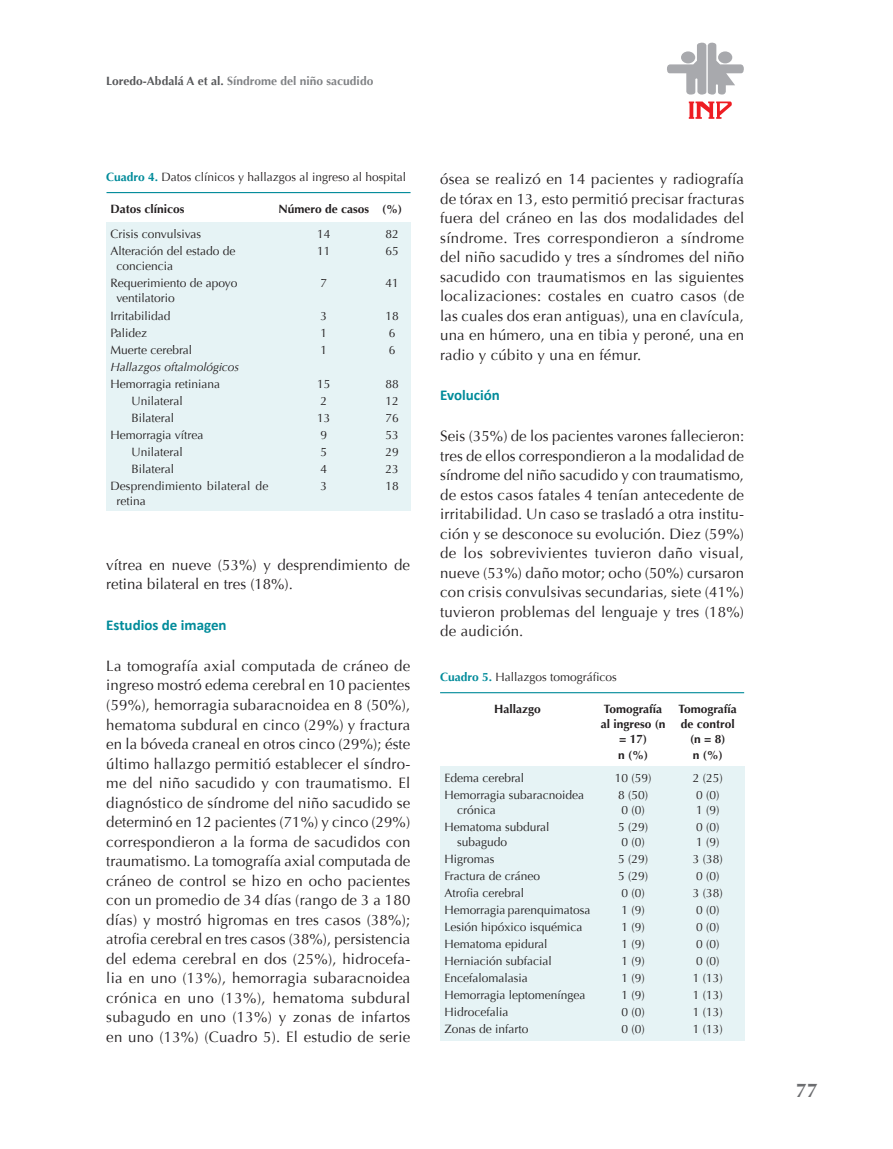
<style>
.page{position:relative;width:893px;height:1149px;background:#fff}
.page>*{position:absolute;margin:0;border:0;box-sizing:border-box;transform-origin:0 0}
.t1{font:700 19.5px "Optima";color:#6c6d70}
.Texto{font:15px/19.5px "Optima";letter-spacing:.015em;color:#231f20;text-align:justify}
.Título_2{font:700 15px "Calibri";color:#008b9a}
.Cuadro{font:12px/15px "Optima";color:#231f20}
.Cuadro-2{font:700 12px/15px "Optima";color:#231f20;text-align:center}
.t2{font:700 12px "Optima";color:#808285}
.Cuadro-3{font:italic 12px "Optima";color:#231f20}
.s1{color:#57585a}
.s2{font-weight:700;color:#008b9a}
</style>
<div class="page">
<svg style="left:689px;top:101px;width:43px;height:18px"></svg>
<svg style="left:667px;top:43px;width:77px;height:52px"></svg>
<div style="left:718px;top:51px;width:14px;height:12px;background:#a8a9ad;border-radius:50%"></div>
<div style="left:106px;top:222px;width:304px;height:289px;background:#e6f3f5"></div>
<hr style="left:107px;top:192px;width:304px;height:1px;background:#008b9a">
<div style="left:440px;top:766px;width:304px;height:274px;background:#e6f3f5"></div>
<hr style="left:440px;top:692px;width:304px;height:1px;background:#008b9a">
<p class="t2" style="left:106px;top:74px;width:269px"><span class="s1">Loredo-Abdalá A et al.</span> Síndrome del niño sacudido</p>
<p class="Cuadro" style="left:106px;top:170px;width:302px"><span class="s2">Cuadro 4.</span> Datos clínicos y hallazgos al ingreso al hospital</p>
<p class="Cuadro-2" style="left:110px;top:202px;width:76px">Datos clínicos</p>
<p class="Cuadro-2" style="left:278px;top:202px;width:92px">Número de casos</p>
<p class="Cuadro-2" style="left:382px;top:202px;width:21px">(%)</p>
<p class="Cuadro" style="left:110px;top:226px;width:92px">Crisis convulsivas</p>
<p class="Cuadro" style="left:317px;top:226px;width:15px">14</p>
<p class="Cuadro" style="left:386px;top:226px;width:15px">82</p>
<p class="Cuadro" style="left:116px;top:243px;width:121px;text-indent:-6px">Alteración del estado de conciencia</p>
<p class="Cuadro" style="left:317px;top:243px;width:15px">11</p>
<p class="Cuadro" style="left:386px;top:243px;width:15px">65</p>
<p class="Cuadro" style="left:116px;top:276px;width:123px;text-indent:-6px">Requerimiento de apoyo ventilatorio</p>
<p class="Cuadro" style="left:320px;top:276px;width:8px">7</p>
<p class="Cuadro" style="left:386px;top:276px;width:15px">41</p>
<p class="Cuadro" style="left:110px;top:308px;width:62px">Irritabilidad</p>
<p class="Cuadro" style="left:320px;top:308px;width:8px">3</p>
<p class="Cuadro" style="left:386px;top:308px;width:15px">18</p>
<p class="Cuadro" style="left:110px;top:325px;width:38px">Palidez</p>
<p class="Cuadro" style="left:320px;top:325px;width:8px">1</p>
<p class="Cuadro" style="left:389px;top:325px;width:8px">6</p>
<p class="Cuadro" style="left:110px;top:342px;width:83px">Muerte cerebral</p>
<p class="Cuadro" style="left:320px;top:342px;width:8px">1</p>
<p class="Cuadro" style="left:389px;top:342px;width:8px">6</p>
<p class="Cuadro-3" style="left:110px;top:359px;width:130px">Hallazgos oftalmológicos</p>
<p class="Cuadro" style="left:110px;top:376px;width:111px">Hemorragia retiniana</p>
<p class="Cuadro" style="left:317px;top:376px;width:15px">15</p>
<p class="Cuadro" style="left:386px;top:376px;width:15px">88</p>
<p class="Cuadro" style="left:132px;top:393px;width:53px">Unilateral</p>
<p class="Cuadro" style="left:320px;top:393px;width:8px">2</p>
<p class="Cuadro" style="left:386px;top:393px;width:15px">12</p>
<p class="Cuadro" style="left:132px;top:410px;width:44px">Bilateral</p>
<p class="Cuadro" style="left:317px;top:410px;width:15px">13</p>
<p class="Cuadro" style="left:386px;top:410px;width:15px">76</p>
<p class="Cuadro" style="left:110px;top:427px;width:95px">Hemorragia vítrea</p>
<p class="Cuadro" style="left:320px;top:427px;width:8px">9</p>
<p class="Cuadro" style="left:386px;top:427px;width:15px">53</p>
<p class="Cuadro" style="left:132px;top:444px;width:53px">Unilateral</p>
<p class="Cuadro" style="left:320px;top:444px;width:8px">5</p>
<p class="Cuadro" style="left:386px;top:444px;width:15px">29</p>
<p class="Cuadro" style="left:132px;top:461px;width:44px">Bilateral</p>
<p class="Cuadro" style="left:320px;top:461px;width:8px">4</p>
<p class="Cuadro" style="left:386px;top:461px;width:15px">23</p>
<p class="Cuadro" style="left:116px;top:478px;width:154px;text-indent:-6px">Desprendimiento bilateral de retina</p>
<p class="Cuadro" style="left:320px;top:478px;width:8px">3</p>
<p class="Cuadro" style="left:386px;top:478px;width:15px">18</p>
<p class="Texto" style="left:106px;top:555px;width:305px">vítrea en nueve (53%) y desprendimiento de retina bilateral en tres (18%).</p>
<p class="Título_2" style="left:106px;top:615px;width:122px">Estudios de imagen</p>
<p class="Texto" style="left:106px;top:656px;width:306px">La tomografía axial computada de cráneo de ingreso mostró edema cerebral en 10 pacientes (59%), hemorragia subaracnoidea en 8 (50%), hematoma subdural en cinco (29%) y fractura en la bóveda craneal en otros cinco (29%); éste último hallazgo permitió establecer el síndro&shy;me del niño sacudido y con traumatismo. El diagnóstico de síndrome del niño sacudido se determinó en 12 pacientes (71%) y cinco (29%) correspondieron a la forma de sacudidos con traumatismo. La tomografía axial computada de cráneo de control se hizo en ocho pacientes con un promedio de 34 días (rango de 3 a 180 días) y mostró higromas en tres casos (38%); atrofia cerebral en tres casos (38%), persistencia del edema cerebral en dos (25%), hidrocefa&shy;lia en uno (13%), hemorragia subaracnoidea crónica en uno (13%), hematoma subdural subagudo en uno (13%) y zonas de infartos en uno (13%) (Cuadro 5). El estudio de serie</p>
<p class="Texto" style="left:440px;top:169px;width:306px">ósea se realizó en 14 pacientes y radiografía de tórax en 13, esto permitió precisar fracturas fuera del cráneo en las dos modalidades del síndrome. Tres correspondieron a síndrome del niño sacudido y tres a síndromes del niño sacudido con traumatismos en las siguientes localizaciones: costales en cuatro casos (de las cuales dos eran antiguas), una en clavícula, una en húmero, una en tibia y peroné, una en radio y cúbito y una en fémur.</p>
<p class="Título_2" style="left:440px;top:386px;width:61px">Evolución</p>
<p class="Texto" style="left:440px;top:426px;width:306px">Seis (35%) de los pacientes varones fallecieron: tres de ellos correspondieron a la modalidad de síndrome del niño sacudido y con traumatismo, de estos casos fatales 4 tenían antecedente de irritabilidad. Un caso se trasladó a otra institu&shy;ción y se desconoce su evolución. Diez (59%) de los sobrevivientes tuvieron daño visual, nueve (53%) daño motor; ocho (50%) cursaron con crisis convulsivas secundarias, siete (41%) tuvieron problemas del lenguaje y tres (18%) de audición.</p>
<p class="Cuadro" style="left:440px;top:669px;width:178px"><span class="s2">Cuadro 5.</span> Hallazgos tomográficos</p>
<p class="Cuadro-2" style="left:494px;top:701px;width:48px">Hallazgo</p>
<p class="Cuadro-2" style="left:601px;top:701px;width:66px">Tomografía al ingreso (n = 17)</p>
<p class="Cuadro-2" style="left:618px;top:746px;width:31px">n (%)</p>
<p class="Cuadro-2" style="left:678px;top:701px;width:60px">Tomografía de control (n = 8)</p>
<p class="Cuadro-2" style="left:693px;top:746px;width:31px">n (%)</p>
<p class="Cuadro" style="left:444px;top:769px;width:81px">Edema cerebral</p>
<p class="Cuadro" style="left:615px;top:769px;width:38px">10 (59)</p>
<p class="Cuadro" style="left:693px;top:769px;width:32px">2 (25)</p>
<p class="Cuadro" style="left:444px;top:786px;width:141px">Hemorragia subaracnoidea</p>
<p class="Cuadro" style="left:457px;top:801px;width:40px">crónica</p>
<p class="Cuadro" style="left:618px;top:786px;width:32px">8 (50)</p>
<p class="Cuadro" style="left:621px;top:801px;width:25px">0 (0)</p>
<p class="Cuadro" style="left:696px;top:786px;width:25px">0 (0)</p>
<p class="Cuadro" style="left:696px;top:801px;width:25px">1 (9)</p>
<p class="Cuadro" style="left:444px;top:819px;width:107px">Hematoma subdural</p>
<p class="Cuadro" style="left:457px;top:834px;width:52px">subagudo</p>
<p class="Cuadro" style="left:618px;top:819px;width:32px">5 (29)</p>
<p class="Cuadro" style="left:621px;top:834px;width:25px">0 (0)</p>
<p class="Cuadro" style="left:696px;top:819px;width:25px">0 (0)</p>
<p class="Cuadro" style="left:696px;top:834px;width:25px">1 (9)</p>
<p class="Cuadro" style="left:444px;top:851px;width:52px">Higromas</p>
<p class="Cuadro" style="left:618px;top:851px;width:32px">5 (29)</p>
<p class="Cuadro" style="left:693px;top:851px;width:32px">3 (38)</p>
<p class="Cuadro" style="left:444px;top:868px;width:97px">Fractura de cráneo</p>
<p class="Cuadro" style="left:618px;top:868px;width:32px">5 (29)</p>
<p class="Cuadro" style="left:696px;top:868px;width:25px">0 (0)</p>
<p class="Cuadro" style="left:444px;top:885px;width:81px">Atrofia cerebral</p>
<p class="Cuadro" style="left:621px;top:885px;width:25px">0 (0)</p>
<p class="Cuadro" style="left:693px;top:885px;width:32px">3 (38)</p>
<p class="Cuadro" style="left:444px;top:902px;width:148px">Hemorragia parenquimatosa</p>
<p class="Cuadro" style="left:621px;top:902px;width:25px">1 (9)</p>
<p class="Cuadro" style="left:696px;top:902px;width:25px">0 (0)</p>
<p class="Cuadro" style="left:444px;top:919px;width:140px">Lesión hipóxico isquémica</p>
<p class="Cuadro" style="left:621px;top:919px;width:25px">1 (9)</p>
<p class="Cuadro" style="left:696px;top:919px;width:25px">0 (0)</p>
<p class="Cuadro" style="left:444px;top:936px;width:105px">Hematoma epidural</p>
<p class="Cuadro" style="left:621px;top:936px;width:25px">1 (9)</p>
<p class="Cuadro" style="left:696px;top:936px;width:25px">0 (0)</p>
<p class="Cuadro" style="left:444px;top:953px;width:109px">Herniación subfacial</p>
<p class="Cuadro" style="left:621px;top:953px;width:25px">1 (9)</p>
<p class="Cuadro" style="left:696px;top:953px;width:25px">0 (0)</p>
<p class="Cuadro" style="left:444px;top:970px;width:85px">Encefalomalasia</p>
<p class="Cuadro" style="left:621px;top:970px;width:25px">1 (9)</p>
<p class="Cuadro" style="left:693px;top:970px;width:32px">1 (13)</p>
<p class="Cuadro" style="left:444px;top:987px;width:143px">Hemorragia leptomeníngea</p>
<p class="Cuadro" style="left:621px;top:987px;width:25px">1 (9)</p>
<p class="Cuadro" style="left:693px;top:987px;width:32px">1 (13)</p>
<p class="Cuadro" style="left:444px;top:1004px;width:66px">Hidrocefalia</p>
<p class="Cuadro" style="left:621px;top:1004px;width:25px">0 (0)</p>
<p class="Cuadro" style="left:693px;top:1004px;width:32px">1 (13)</p>
<p class="Cuadro" style="left:444px;top:1021px;width:86px">Zonas de infarto</p>
<p class="Cuadro" style="left:621px;top:1021px;width:25px">0 (0)</p>
<p class="Cuadro" style="left:693px;top:1021px;width:32px">1 (13)</p>
<h1 class="t1" style="left:796px;top:1079px;width:23px">77</h1>
</div>
